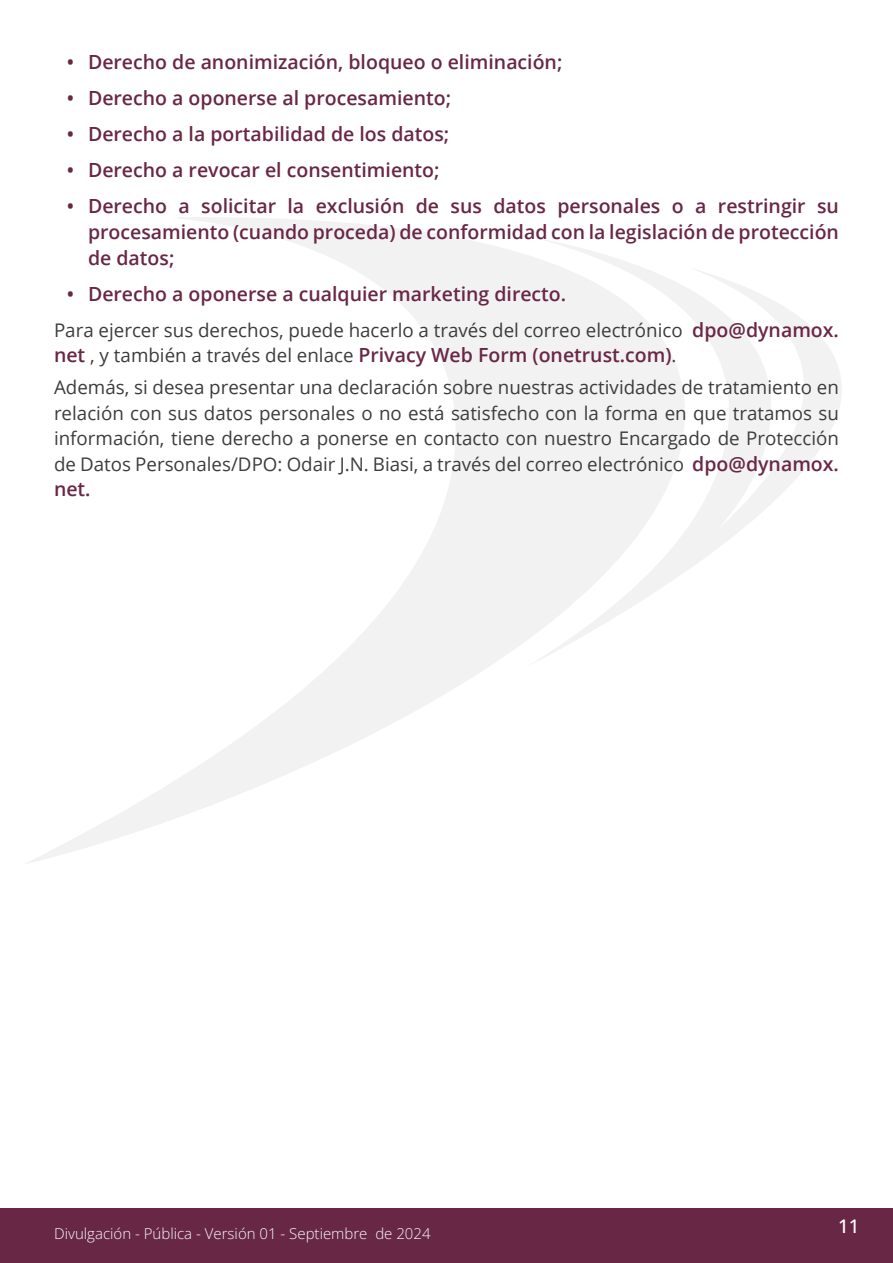
<style>
.page{position:relative;width:893px;height:1263px;background:#fff}
.page>*{position:absolute;margin:0;border:0;box-sizing:border-box;transform-origin:0 0}
.t1{font:600 19.5px/25.5px "Open Sans";color:#692746;text-align:justify}
.t2{font:18.75px/25.5px "Open Sans";color:#3c3c3b;text-align:justify}
.t3{font:500 18.75px "Open Sans";color:#fff}
.t4{font:300 15px "Open Sans";color:#f4fafc}
.s1{font-weight:600;font-size:19.5px;color:#692746}
.s2{font-weight:400;font-size:18.75px;color:#3c3c3b}
</style>
<div class="page">
<div style="left:0;top:1209px;width:893px;height:54px;background:#692746"></div>
<svg style="left:26px;top:217px;width:816px;height:647px"></svg>
<p class="t1" style="left:67px;top:49px;width:497px">• Derecho de anonimización, bloqueo o eliminación;</p>
<p class="t1" style="left:67px;top:85px;width:386px">• Derecho a oponerse al procesamiento;</p>
<p class="t1" style="left:67px;top:121px;width:384px">• Derecho a la portabilidad de los datos;</p>
<p class="t1" style="left:67px;top:157px;width:374px">• Derecho a revocar el consentimiento;</p>
<p class="t1" style="left:88px;top:193px;width:752px;text-indent:-21px">• Derecho a solicitar la exclusión de sus datos personales o a restringir su procesamiento (cuando proceda) de conformidad con la legislación de protección de datos;</p>
<p class="t1" style="left:67px;top:280px;width:501px">• Derecho a oponerse a cualquier marketing directo.</p>
<p class="t2" style="left:54px;top:317px;width:786px">Para ejercer sus derechos, puede hacerlo a través del correo electrónico <span class="s1">dpo@dynamox.</span></p>
<p class="t1" style="left:54px;top:342px;width:624px">net <span class="s2">, y también a través del enlace</span> Privacy Web Form (onetrust.com)<span class="s2">.</span></p>
<p class="t2" style="left:54px;top:374px;width:786px">Además, si desea presentar una declaración sobre nuestras actividades de tratamiento en relación con sus datos personales o no está satisfecho con la forma en que tratamos su información, tiene derecho a ponerse en contacto con nuestro Encargado de Protección de Datos Personales/DPO: Odair J.N. Biasi, a través del correo electrónico <span class="s1">dpo@dynamox.</span></p>
<p class="t1" style="left:54px;top:476px;width:38px">net.</p>
<p class="t4" style="left:54px;top:1223px;width:378px">Divulgación - Pública - Versión 01 - Septiembre de 2024</p>
<p class="t3" style="left:838px;top:1213px;width:23px">11</p>
</div>
